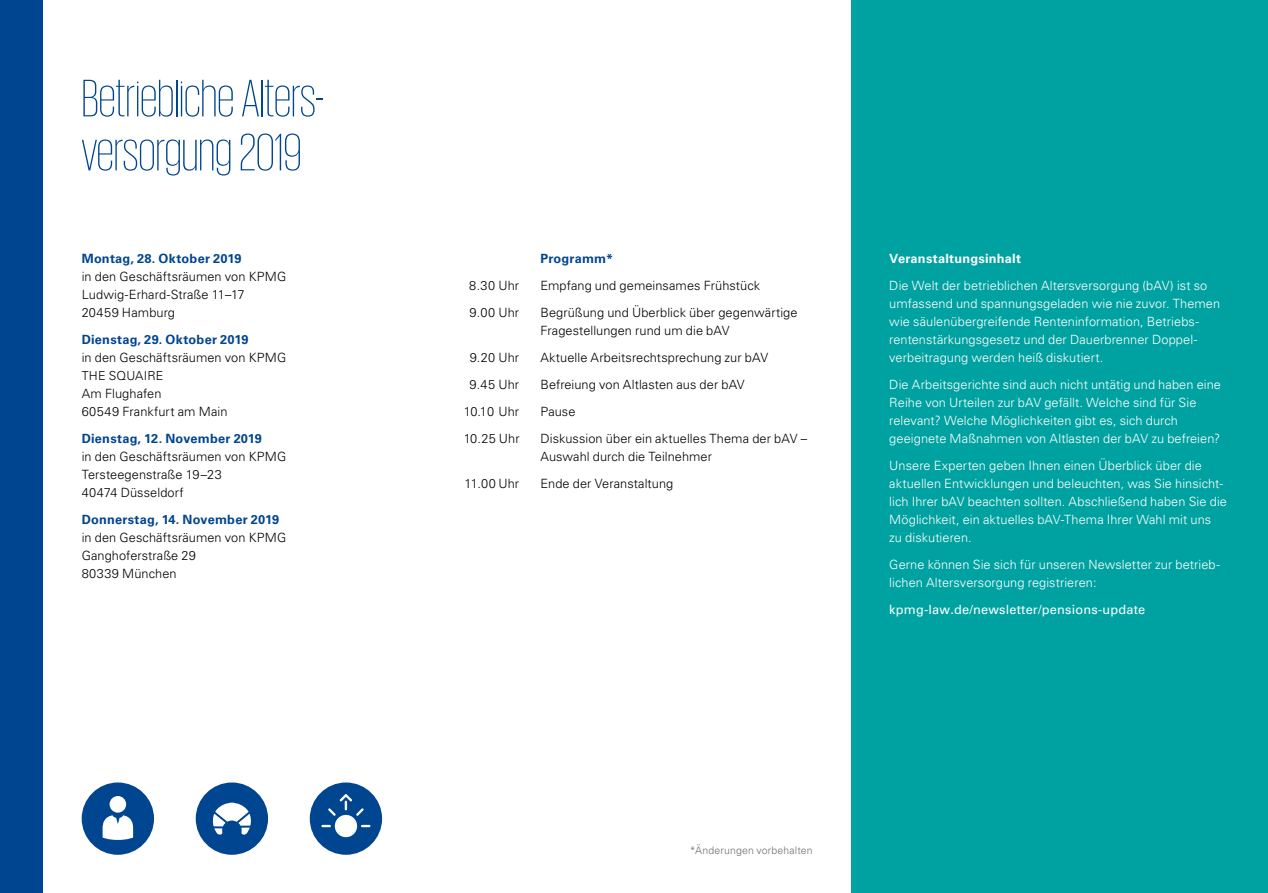
<style>
.page{position:relative;width:1268px;height:893px;background:#fff}
.page>*{position:absolute;margin:0;border:0;box-sizing:border-box;transform-origin:0 0}
.t1{font:200 54px/54px "KPMG";color:#00458f}
.Body-P_Programm_Copy{font:300 12.75px/18px "Univers LT Std";letter-spacing:.005em;color:#fff}
.Body-P_Datum{font:300 12.75px/18px "Univers LT Std";letter-spacing:.01em;color:#000}
.Body-P_Programm_Copy-2{font:300 12.75px/18px "Univers LT Std";letter-spacing:.005em;color:#000}
.Body-P_Programm_Copy-3{font:12.75px "Univers LT Std";letter-spacing:.015em;color:#fff}
.Body-H1_Subheadline{font:700 12.75px "Univers LT Std";letter-spacing:.015em;color:#00458f}
.Body-P_Datum-2{font:300 12.3px "Univers LT Std";letter-spacing:.015em;color:#000}
.Body-P_Fussnote{font:300 10.5px "Univers LT Std";letter-spacing:.015em;color:#6f6f6e}
.s1{font-weight:700;color:#00458f}
.s2{font-weight:700}
</style>
<div class="page">
<div style="left:0;top:0;width:43px;height:893px;background:#00458f"></div>
<div style="left:850px;top:0;width:417px;height:893px;background:#00a2a1"></div>
<svg style="left:82px;top:782px;width:72px;height:73px"></svg>
<svg style="left:196px;top:782px;width:72px;height:73px"></svg>
<svg style="left:310px;top:782px;width:72px;height:73px"></svg>
<h1 class="t1" style="left:82px;top:70px;width:243px">Betriebliche Alters&shy;versorgung 2019</h1>
<p class="Body-P_Datum" style="left:82px;top:250px;width:206px"><span class="s1">Montag, 28. Oktober 2019<br></span>in den Geschäftsräumen von KPMG<br>Ludwig-Erhard-Straße 11–17<br>20459 Hamburg</p>
<p class="Body-P_Datum" style="left:82px;top:331px;width:206px"><span class="s1">Dienstag, 29. Oktober 2019<br></span>in den Geschäftsräumen von KPMG</p>
<p class="Body-P_Datum-2" style="left:82px;top:369px;width:83px">THE SQUAIRE</p>
<p class="Body-P_Datum" style="left:82px;top:385px;width:147px">Am Flughafen<br>60549 Frankfurt am Main</p>
<p class="Body-P_Datum" style="left:82px;top:430px;width:206px"><span class="s1">Dienstag, 12. November 2019<br></span>in den Geschäftsräumen von KPMG<br>Tersteegenstraße 19–23<br>40474 Düsseldorf</p>
<p class="Body-P_Datum" style="left:82px;top:511px;width:206px"><span class="s1">Donnerstag, 14. November 2019 </span>in den Geschäftsräumen von KPMG<br>Ganghoferstraße 29<br>80339 München</p>
<h1 class="Body-H1_Subheadline" style="left:540px;top:251px;width:74px">Programm*</h1>
<p class="Body-P_Programm_Copy-2" style="left:469px;top:277px;width:51px">8.30 Uhr</p>
<p class="Body-P_Programm_Copy-2" style="left:540px;top:277px;width:221px">Empfang und gemeinsames Frühstück</p>
<p class="Body-P_Programm_Copy-2" style="left:469px;top:304px;width:51px">9.00 Uhr</p>
<p class="Body-P_Programm_Copy-2" style="left:540px;top:304px;width:259px">Begrüßung und Überblick über gegenwärtige<br>Fragestellungen rund um die bAV</p>
<p class="Body-P_Programm_Copy-2" style="left:469px;top:349px;width:51px">9.20 Uhr</p>
<p class="Body-P_Programm_Copy-2" style="left:540px;top:349px;width:229px">Aktuelle Arbeitsrechtsprechung zur bAV</p>
<p class="Body-P_Programm_Copy-2" style="left:469px;top:376px;width:51px">9.45 Uhr</p>
<p class="Body-P_Programm_Copy-2" style="left:540px;top:376px;width:206px">Befreiung von Altlasten aus der bAV</p>
<p class="Body-P_Programm_Copy-2" style="left:464px;top:403px;width:57px">10.10 Uhr</p>
<p class="Body-P_Programm_Copy-2" style="left:540px;top:403px;width:37px">Pause</p>
<p class="Body-P_Programm_Copy-2" style="left:463px;top:430px;width:57px">10.25 Uhr</p>
<p class="Body-P_Programm_Copy-2" style="left:540px;top:430px;width:268px">Diskussion über ein aktuelles Thema der bAV –<br>Auswahl durch die Teilnehmer</p>
<p class="Body-P_Programm_Copy-2" style="left:464px;top:475px;width:56px">11.00 Uhr</p>
<p class="Body-P_Programm_Copy-2" style="left:540px;top:475px;width:134px">Ende der Veranstaltung</p>
<p class="Body-P_Programm_Copy" style="left:889px;top:245px;width:319px;line-height:27px"><span class="s2">Veranstaltungsinhalt<br></span>Die Welt der betrieblichen Altersversorgung (bAV) ist so</p>
<p class="Body-P_Programm_Copy" style="left:889px;top:295px;width:332px">umfassend und spannungsgeladen wie nie zuvor. Themen wie säulenübergreifende Renteninformation, Betriebs&shy;rentenstärkungsgesetz und der Dauerbrenner Doppel&shy;verbeitragung werden heiß diskutiert.</p>
<p class="Body-P_Programm_Copy" style="left:889px;top:376px;width:333px">Die Arbeitsgerichte sind auch nicht untätig und haben eine Reihe von Urteilen zur bAV gefällt. Welche sind für Sie relevant? Welche Möglichkeiten gibt es, sich durch geeignete Maßnahmen von Altlasten der bAV zu befreien?</p>
<p class="Body-P_Programm_Copy" style="left:889px;top:457px;width:339px">Unsere Experten geben Ihnen einen Überblick über die aktuellen Entwicklungen und beleuchten, was Sie hinsicht&shy;lich Ihrer bAV beachten sollten. Abschließend haben Sie die Möglichkeit, ein aktuelles bAV-Thema Ihrer Wahl mit uns zu diskutieren.</p>
<p class="Body-P_Programm_Copy" style="left:889px;top:556px;width:332px">Gerne können Sie sich für unseren Newsletter zur betrieb&shy;lichen Altersversorgung registrieren:</p>
<p class="Body-P_Programm_Copy-3" style="left:889px;top:602px;width:257px">kpmg-law.de/newsletter/pensions-update</p>
<p class="Body-P_Fussnote" style="left:689px;top:844px;width:124px">*Änderungen vorbehalten</p>
</div>
